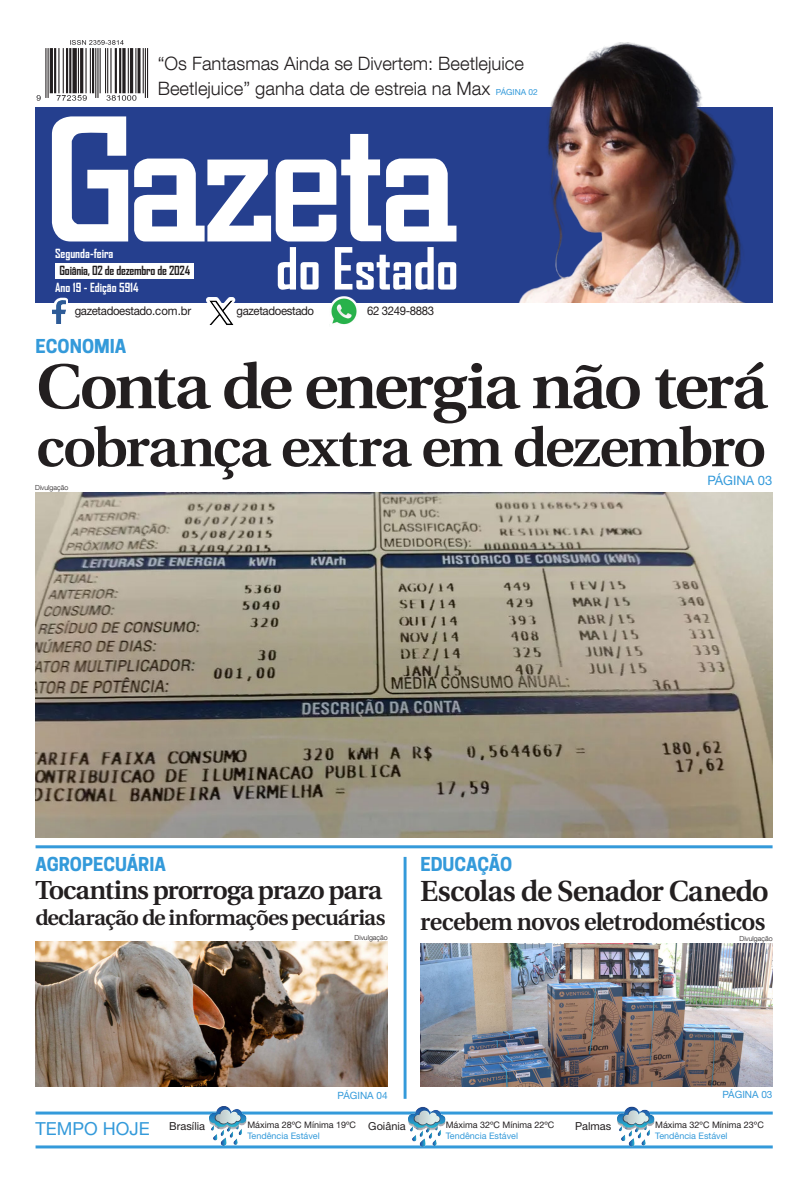
<style>
.page{position:relative;width:808px;height:1191px;background:#fff}
.page>*{position:absolute;margin:0;border:0;box-sizing:border-box;transform-origin:0 0}
.Manchete{font:600 63px "Utopia";letter-spacing:-.045em;color:#231f20;scale:1.06 1}
.t1{font:700 55.6px "Agency FB";color:#fff}
.Manchete-2{font:600 54.7px "Utopia";letter-spacing:-.03em;color:#231f20;scale:1.06 1}
.Manchete-3{font:600 29px "Utopia";letter-spacing:-.035em;color:#231f20}
.Manchete-4{font:600 26px "Utopia";letter-spacing:-.04em;color:#231f20}
.Manchete-5{font:600 24.1px "Utopia";letter-spacing:-.03em;color:#231f20}
.Manchete-6{font:600 21.5px "Utopia";letter-spacing:-.04em;color:#231f20}
.t2{font:300 18.4px/25px "Helvetica Neue LT Com";color:#231f20}
.Retranca{font:700 18px "Cooper Hewitt";color:#349ada}
.Retranca-2{font:18px "Helvetica Neue LT Std";color:#349ada}
.Retranca-3{font:13px "Helvetica Neue LT Std";color:#349ada}
.t3{font:700 12.1px "Agency FB";color:#fff}
.t4{font:700 12.1px "Agency FB";letter-spacing:-.02em;color:#231f20}
.t5{font:12px "Helvetica Neue LT Std";letter-spacing:-.03em;color:#231f20;scale:.95 1}
.Legenda{font:11px "Helvetica Neue LT Std";color:#231f20}
.Retranca-4{font:10px "Helvetica Neue LT Std";color:#349ada}
.Legenda-2{font:9px "Helvetica Neue LT Std";color:#231f20}
.Legenda-3{font:9px "Helvetica Neue LT Std";color:#349ada}
.Retranca-5{font:8.4px "Helvetica Neue LT Std";color:#349ada}
.Crédito_Fotógrafo{font:300 7px "Helvetica Neue LT Com";color:#231f20}
</style>
<div class="page">
<div style="left:35px;top:107px;width:737px;height:196px;background:#253f8e"></div>
<svg style="left:52px;top:116px;width:76px;height:125px"></svg>
<svg style="left:134px;top:134px;width:289px;height:107px"></svg>
<div style="left:55px;top:263px;width:138px;height:16px;background:#fff"></div>
<svg style="left:56px;top:297px;width:12px;height:17px"></svg>
<img style="left:52px;top:300px;width:13px;height:24px">
<img style="left:36px;top:40px;width:112px;height:61px">
<img style="left:329px;top:296px;width:28px;height:29px">
<img style="left:423px;top:43px;width:350px;height:260px">
<svg style="left:206px;top:297px;width:30px;height:6px"></svg>
<img style="left:206px;top:299px;width:28px;height:26px">
<div style="left:153px;top:50px;width:376px;height:55px;background:#fff"></div>
<img style="left:35px;top:492px;width:737px;height:345px">
<hr style="left:36px;top:1111px;width:737px;height:3px;background:#349ada">
<hr style="left:36px;top:1145px;width:737px;height:3px;background:#349ada">
<img style="left:408px;top:1106px;width:38px;height:41px">
<img style="left:210px;top:1106px;width:37px;height:40px">
<img style="left:618px;top:1106px;width:37px;height:40px">
<hr style="left:404px;top:857px;width:2px;height:241px;background:#349ada">
<hr style="left:36px;top:845px;width:736px;height:3px;background:#349ada">
<img style="left:420px;top:944px;width:352px;height:142px">
<img style="left:35px;top:941px;width:353px;height:145px">
<p class="t2" style="left:158px;top:50px;width:368px">“Os Fantasmas Ainda se Divertem: Beetlejuice<br>Beetlejuice” ganha data de estreia na Max</p>
<p class="Retranca-5" style="left:496px;top:87px;width:43px">PÁGINA 02</p>
<p class="t3" style="left:55px;top:246px;width:60px">Segunda-feira</p>
<p class="t4" style="left:60px;top:263px;width:132px">Goiânia, 02 de dezembro de 2024</p>
<p class="t3" style="left:55px;top:280px;width:85px">Ano 19 - Edição 5914</p>
<p class="t1" style="left:276px;top:234px;width:184px">do Estado</p>
<p class="t5" style="left:75px;top:304px;width:124px">gazetadoestado.com.br</p>
<p class="t5" style="left:236px;top:304px;width:83px">gazetadoestado</p>
<p class="t5" style="left:367px;top:303px;width:72px">62 3249-8883</p>
<p class="Retranca" style="left:36px;top:335px;width:92px">ECONOMIA</p>
<p class="Manchete" style="left:36px;top:351px;width:692px">Conta de energia não terá</p>
<p class="Manchete-2" style="left:36px;top:417px;width:691px">cobrança extra em dezembro</p>
<p class="Retranca-3" style="left:707px;top:473px;width:67px">PÁGINA 03</p>
<p class="Crédito_Fotógrafo" style="left:35px;top:483px;width:35px">Divulgação</p>
<p class="Retranca" style="left:35px;top:854px;width:132px">AGROPECUÁRIA</p>
<p class="Retranca" style="left:420px;top:854px;width:93px">EDUCAÇÃO</p>
<p class="Manchete-3" style="left:420px;top:875px;width:350px">Escolas de Senador Canedo</p>
<p class="Manchete-5" style="left:420px;top:908px;width:347px">recebem novos eletrodomésticos</p>
<p class="Manchete-4" style="left:35px;top:875px;width:348px">Tocantins prorroga prazo para</p>
<p class="Manchete-6" style="left:35px;top:905px;width:352px">declaração de informações pecuárias</p>
<p class="Crédito_Fotógrafo" style="left:355px;top:933px;width:35px">Divulgação</p>
<p class="Crédito_Fotógrafo" style="left:739px;top:933px;width:35px">Divulgação</p>
<p class="Retranca-4" style="left:338px;top:1089px;width:51px">PÁGINA 04</p>
<p class="Retranca-4" style="left:722px;top:1088px;width:51px">PÁGINA 03</p>
<p class="Retranca-2" style="left:36px;top:1117px;width:116px">TEMPO HOJE</p>
<p class="Legenda" style="left:169px;top:1119px;width:37px">Brasília</p>
<p class="Legenda-2" style="left:247px;top:1119px;width:110px">Máxima 28ºC Mínima 19ºC</p>
<p class="Legenda" style="left:368px;top:1119px;width:39px">Goiânia</p>
<p class="Legenda" style="left:575px;top:1119px;width:38px">Palmas</p>
<p class="Legenda-3" style="left:247px;top:1130px;width:74px">Tendência Estável</p>
<p class="Legenda-2" style="left:446px;top:1119px;width:110px">Máxima 32ºC Mínima 22ºC</p>
<p class="Legenda-3" style="left:446px;top:1130px;width:74px">Tendência Estável</p>
<p class="Legenda-2" style="left:655px;top:1119px;width:110px">Máxima 32ºC Mínima 23ºC</p>
<p class="Legenda-3" style="left:655px;top:1130px;width:74px">Tendência Estável</p>
</div>
